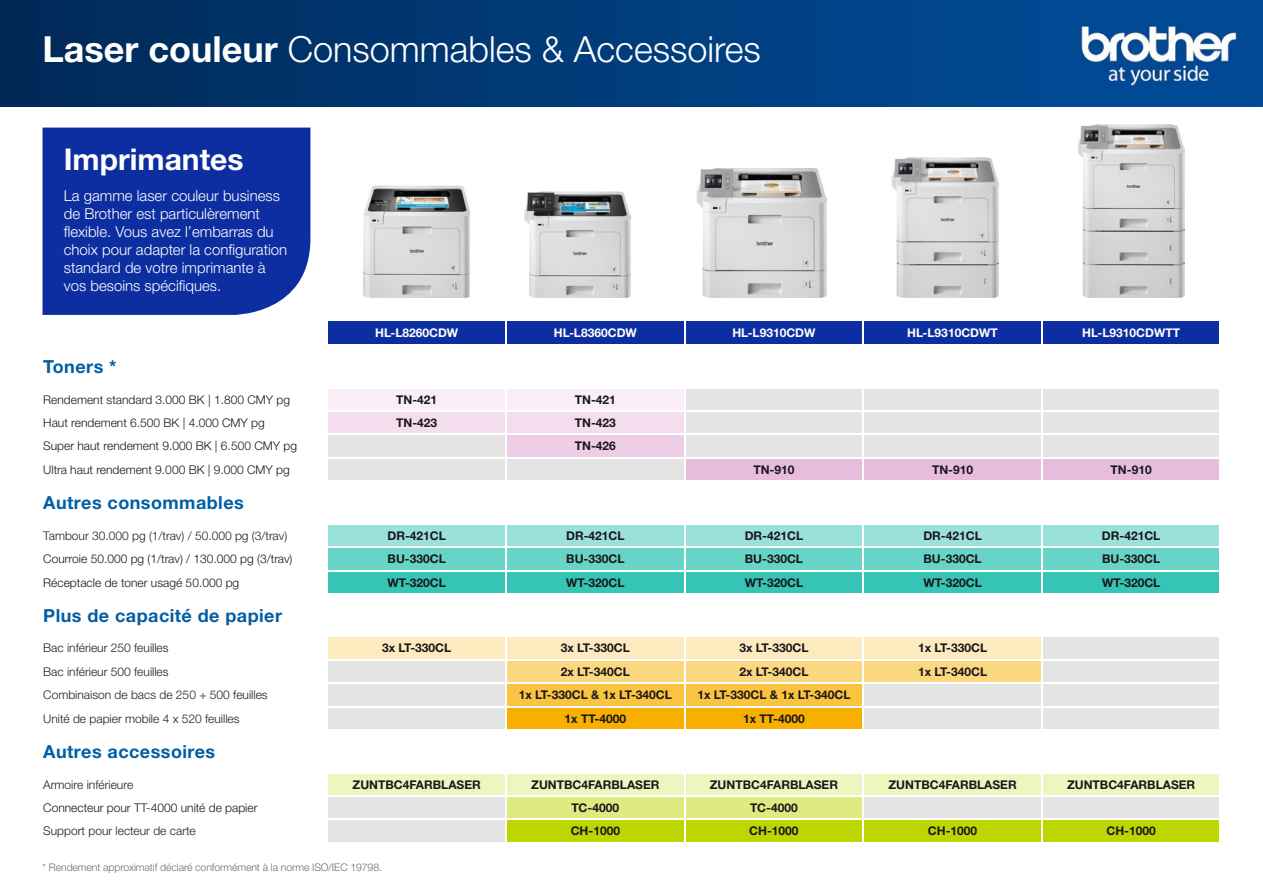
<style>
.page{position:relative;width:1263px;height:893px;background:#fff}
.page>*{position:absolute;margin:0;border:0;box-sizing:border-box;transform-origin:0 0}
.t1{font:300 36px "Helvetica Neue LTW1 G";color:#fff}
.t2{font:700 30px "Helvetica Neue LTW1 G";color:#fff}
.t3{font:700 18px "Helvetica Neue LTW1 G";letter-spacing:.025em;color:#005ea4}
.t4{font:300 15px/18px "Helvetica Neue LTW1 G";color:#fff}
.t5{font:700 12px "Helvetica Neue LTW1 G";color:#18171c}
.t6{font:300 12px "Helvetica Neue LTW1 G";color:#18171c}
.t7{font:300 12px "Helvetica Neue LTW1 G";color:#221f20}
.t8{font:700 12px "Helvetica Neue LTW1 G";color:#fff}
.t9{font:300 10.5px "Helvetica Neue LTW1 G";letter-spacing:-.01em;color:#6e6f71}
.s1{font-weight:700}
.s2{color:#666a6d}
</style>
<div class="page">
<img style="left:0;top:0;width:1263px;height:106px">
<div style="left:1043px;top:637px;width:176px;height:92px;background:#e4e4e4"></div>
<svg style="left:328px;top:389px;width:891px;height:91px;background:#eadfe7"></svg>
<svg style="left:328px;top:525px;width:891px;height:68px;background:#72d5cb"></svg>
<hr style="left:1042px;top:659px;width:179px;height:2px;background:#fff">
<hr style="left:1042px;top:682px;width:179px;height:2px;background:#fff">
<hr style="left:1042px;top:706px;width:179px;height:1px;background:#fff">
<svg style="left:328px;top:637px;width:713px;height:92px;background:#f4db9f"></svg>
<svg style="left:328px;top:774px;width:891px;height:68px;background:#dfe894"></svg>
<div style="left:328px;top:321px;width:891px;height:23px;background:#0d2ea0"></div>
<img style="left:364px;top:186px;width:106px;height:112px">
<img style="left:524px;top:191px;width:107px;height:107px">
<img style="left:696px;top:168px;width:130px;height:130px">
<img style="left:892px;top:158px;width:106px;height:140px">
<img style="left:1078px;top:124px;width:106px;height:174px">
<div style="left:43px;top:128px;width:267px;height:187px;background:#0d2ea0"></div>
<h1 class="t1" style="left:43px;top:28px;width:720px"><span class="s1">Laser couleur</span> Consommables &amp; Accessoires</h1>
<h2 class="t2" style="left:64px;top:141px;width:181px">Imprimantes</h2>
<p class="t4" style="left:64px;top:187px;width:225px">La gamme laser couleur business de Brother est particulèrement flexible. Vous avez l’embarras du choix pour adapter la configuration standard de votre imprimante à vos besoins spécifiques.</p>
<p class="t8" style="left:375px;top:325px;width:85px">HL-L8260CDW</p>
<p class="t8" style="left:554px;top:325px;width:85px">HL-L8360CDW</p>
<p class="t8" style="left:732px;top:325px;width:85px">HL-L9310CDW</p>
<p class="t8" style="left:907px;top:325px;width:92px">HL-L9310CDWT</p>
<p class="t8" style="left:1082px;top:325px;width:99px">HL-L9310CDWTT</p>
<h3 class="t3" style="left:43px;top:355px;width:75px">Toners *</h3>
<p class="t6" style="left:43px;top:392px;width:248px">Rendement standard 3.000 BK | 1.800 CMY pg</p>
<p class="t5" style="left:396px;top:392px;width:43px">TN-421</p>
<p class="t5" style="left:575px;top:392px;width:43px">TN-421</p>
<p class="t6" style="left:43px;top:415px;width:223px">Haut rendement 6.500 BK | 4.000 CMY pg</p>
<p class="t5" style="left:396px;top:415px;width:43px">TN-423</p>
<p class="t5" style="left:575px;top:415px;width:43px">TN-423</p>
<p class="t6" style="left:43px;top:439px;width:255px">Super haut rendement 9.000 BK | 6.500 CMY pg</p>
<p class="t5" style="left:575px;top:439px;width:43px">TN-426</p>
<p class="t6" style="left:43px;top:462px;width:248px">Ultra haut rendement 9.000 BK | 9.000 CMY pg</p>
<p class="t5" style="left:753px;top:462px;width:43px">TN-910</p>
<p class="t5" style="left:932px;top:462px;width:43px">TN-910</p>
<p class="t5" style="left:1110px;top:462px;width:43px">TN-910</p>
<h3 class="t3" style="left:43px;top:491px;width:202px">Autres consommables</h3>
<p class="t7" style="left:43px;top:528px;width:245px">Tambour 30.000 pg (1/trav) / 50.000 pg (3/trav)</p>
<p class="t5" style="left:387px;top:528px;width:60px">DR-421CL</p>
<p class="t5" style="left:566px;top:528px;width:60px">DR-421CL</p>
<p class="t5" style="left:745px;top:528px;width:60px">DR-421CL</p>
<p class="t5" style="left:923px;top:528px;width:60px">DR-421CL</p>
<p class="t5" style="left:1102px;top:528px;width:60px">DR-421CL</p>
<p class="t6" style="left:43px;top:552px;width:251px">Courroie 50.000 pg (1/trav) / 130.000 pg (3/trav)</p>
<p class="t5" style="left:388px;top:551px;width:60px">BU-330CL</p>
<p class="t5" style="left:566px;top:551px;width:60px">BU-330CL</p>
<p class="t5" style="left:745px;top:551px;width:60px">BU-330CL</p>
<p class="t5" style="left:923px;top:551px;width:60px">BU-330CL</p>
<p class="t5" style="left:1102px;top:551px;width:60px">BU-330CL</p>
<p class="t6" style="left:43px;top:575px;width:197px">Réceptacle de toner usagé 50.000 pg</p>
<p class="t5" style="left:388px;top:575px;width:60px">WT-320CL</p>
<p class="t5" style="left:566px;top:575px;width:60px">WT-320CL</p>
<p class="t5" style="left:745px;top:575px;width:60px">WT-320CL</p>
<p class="t5" style="left:923px;top:575px;width:60px">WT-320CL</p>
<p class="t5" style="left:1102px;top:575px;width:60px">WT-320CL</p>
<h3 class="t3" style="left:43px;top:604px;width:240px">Plus de capacité de papier</h3>
<p class="t7" style="left:43px;top:641px;width:127px">Bac inférieur 250 feuilles</p>
<p class="t5" style="left:382px;top:641px;width:71px">3x LT-330CL</p>
<p class="t5" style="left:561px;top:641px;width:71px">3x LT-330CL</p>
<p class="t5" style="left:739px;top:641px;width:71px">3x LT-330CL</p>
<p class="t5" style="left:918px;top:641px;width:71px">1x LT-330CL</p>
<p class="t7" style="left:43px;top:664px;width:127px">Bac inférieur 500 feuilles</p>
<p class="t5" style="left:561px;top:664px;width:71px">2x LT-340CL</p>
<p class="t5" style="left:739px;top:664px;width:71px">2x LT-340CL</p>
<p class="t5" style="left:918px;top:664px;width:71px">1x LT-340CL</p>
<p class="t7" style="left:43px;top:688px;width:226px">Combinaison de bacs de 250 + 500 feuilles</p>
<p class="t5" style="left:519px;top:687px;width:155px">1x LT-330CL &amp; 1x LT-340CL</p>
<p class="t5" style="left:697px;top:687px;width:155px">1x LT-330CL &amp; 1x LT-340CL</p>
<p class="t7" style="left:43px;top:711px;width:198px">Unité de papier mobile 4 x 520 feuilles</p>
<p class="t5" style="left:565px;top:711px;width:63px">1x TT-4000</p>
<p class="t5" style="left:743px;top:711px;width:63px">1x TT-4000</p>
<h3 class="t3" style="left:43px;top:740px;width:174px">Autres accessoires</h3>
<p class="t7" style="left:43px;top:777px;width:91px">Armoire inférieure</p>
<p class="t5" style="left:353px;top:777px;width:130px">ZUNTBC4FARBLASER</p>
<p class="t5" style="left:531px;top:777px;width:130px">ZUNTBC4FARBLASER</p>
<p class="t5" style="left:710px;top:777px;width:130px">ZUNTBC4FARBLASER</p>
<p class="t5" style="left:888px;top:777px;width:130px">ZUNTBC4FARBLASER</p>
<p class="t5" style="left:1067px;top:777px;width:130px">ZUNTBC4FARBLASER</p>
<p class="t6" style="left:43px;top:800px;width:216px">Connecteur pour TT-4000 unité de papier</p>
<p class="t5" style="left:572px;top:800px;width:49px">TC-4000</p>
<p class="t5" style="left:750px;top:800px;width:49px">TC-4000</p>
<p class="t7" style="left:43px;top:824px;width:154px">Support pour lecteur de carte</p>
<p class="t5" style="left:571px;top:824px;width:51px">CH-1000</p>
<p class="t5" style="left:749px;top:824px;width:51px">CH-1000</p>
<p class="t5" style="left:928px;top:824px;width:51px">CH-1000</p>
<p class="t5" style="left:1106px;top:824px;width:51px">CH-1000</p>
<p class="t9" style="left:43px;top:860px;width:341px">* Rendement approximatif déclaré conformément à la norme <span class="s2">ISO/IEC 19798.</span></p>
</div>
